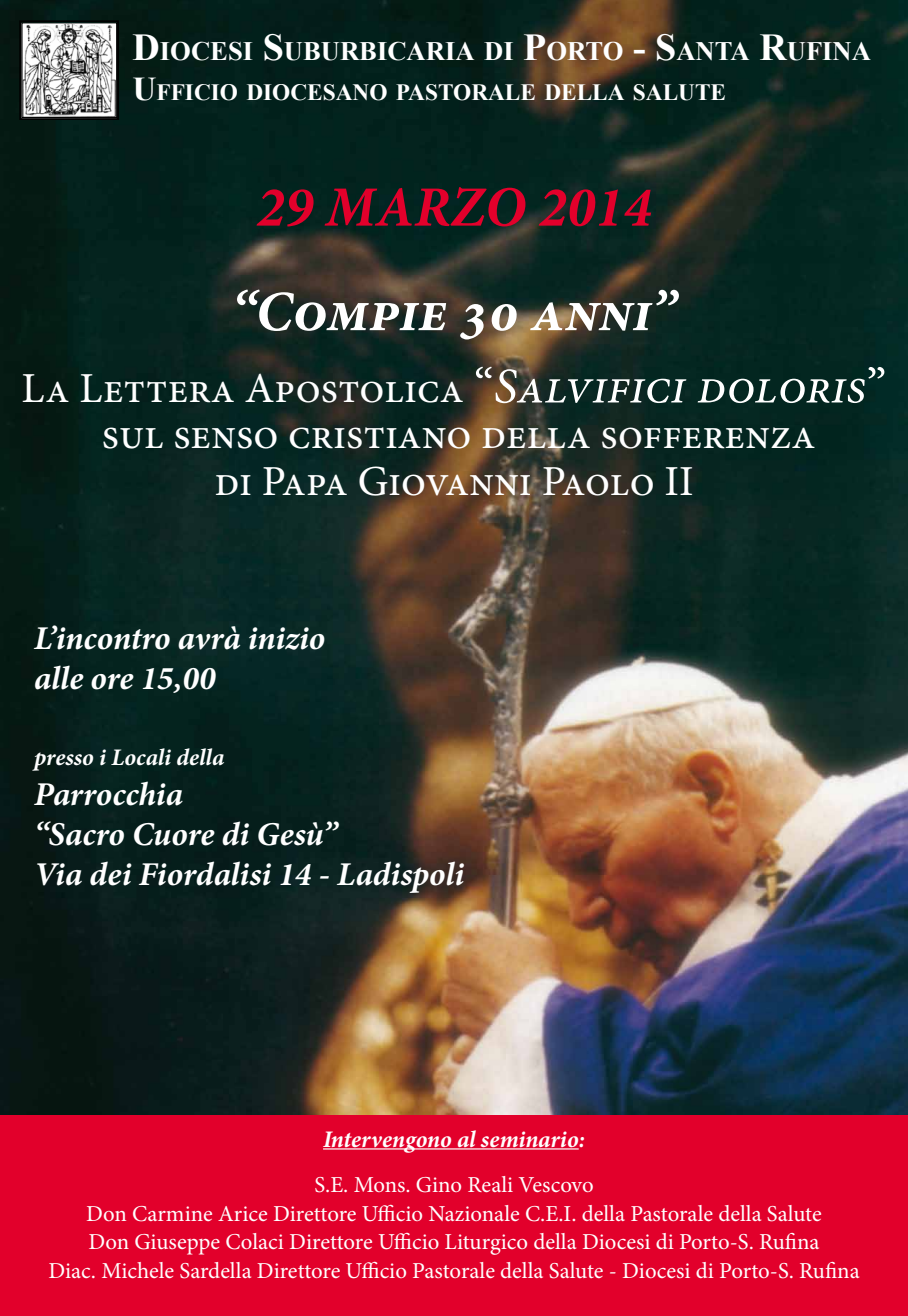
<style>
.page{position:relative;width:908px;height:1316px;background:#fff}
.page>*{position:absolute;margin:0;border:0;box-sizing:border-box;transform-origin:0 0}
.t1{font:italic 700 57px "Minion Pro";color:#fff}
.t2{font:italic 700 57px "Minion Pro";color:#e2002b}
.t3{font:42.8px/46px "Minion Pro";color:#fff;text-align:center}
.t4{font:italic 700 33.2px/39.9px "Minion Pro";letter-spacing:-.005em;color:#fff}
.t5{font:700 26.6px "Times New Roman";color:#fff}
.t6{font:italic 700 23.8px "Minion Pro";color:#fff}
.t7{font:700 23.3px "Times New Roman";color:#fff}
.t8{font:22.8px/28.5px "Minion Pro";color:#fff;text-align:center}
.s1{font-size:38px}
.s2{font-size:33.2px}
.s3{font-size:50px}
.s4{font-style:italic;font-size:50px}
</style>
<div class="page">
<img style="left:0;top:0;width:907px;height:1115px">
<div style="left:0;top:1115px;width:907px;height:200px;background:#e2002b"></div>
<hr style="left:323px;top:1148px;width:255px;height:1px;background:#fff">
<img style="left:24px;top:25px;width:91px;height:91px">
<div style="left:19px;top:20px;width:100px;height:100px;border:2px solid #000"></div>
<p class="t5" style="left:132px;top:33px;width:739px"><span class="s1">D</span>IOCESI <span class="s1">S</span>UBURBICARIA DI <span class="s1">P</span>ORTO <span class="s1">- S</span>ANTA <span class="s1">R</span>UFINA</p>
<p class="t7" style="left:132px;top:76px;width:595px"><span class="s2">U</span>FFICIO DIOCESANO PASTORALE DELLA SALUTE</p>
<h1 class="t2" style="left:256px;top:167px;width:396px">29 MARZO 2014</h1>
<h1 class="t1" style="left:231px;top:271px;width:447px">“Compie 30 anni”</h1>
<h2 class="t3" style="left:21px;top:366px;width:866px">La Lettera Apostolica <span class="s3">“</span><span class="s4">Salvifici doloris</span><span class="s3">” </span>sul senso cristiano della sofferenza<br>di Papa Giovanni Paolo II</h2>
<h3 class="t4" style="left:34px;top:618px;width:292px">L’incontro avrà inizio alle ore 15,00</h3>
<p class="t6" style="left:34px;top:740px;width:192px">presso i Locali della</p>
<h3 class="t4" style="left:34px;top:773px;width:431px">Parrocchia<br>“Sacro Cuore di Gesù”<br>Via dei Fiordalisi 14 - Ladispoli</h3>
<p class="t6" style="left:323px;top:1121px;width:263px">Intervengono al seminario:</p>
<p class="t8" style="left:48px;top:1170px;width:812px">S.E. Mons. Gino Reali Vescovo<br>Don Carmine Arice Direttore Ufficio Nazionale C.E.I. della Pastorale della Salute<br>Don Giuseppe Colaci Direttore Ufficio Liturgico della Diocesi di Porto-S. Rufina<br>Diac. Michele Sardella Direttore Ufficio Pastorale della Salute - Diocesi di Porto-S. Rufina</p>
</div>
